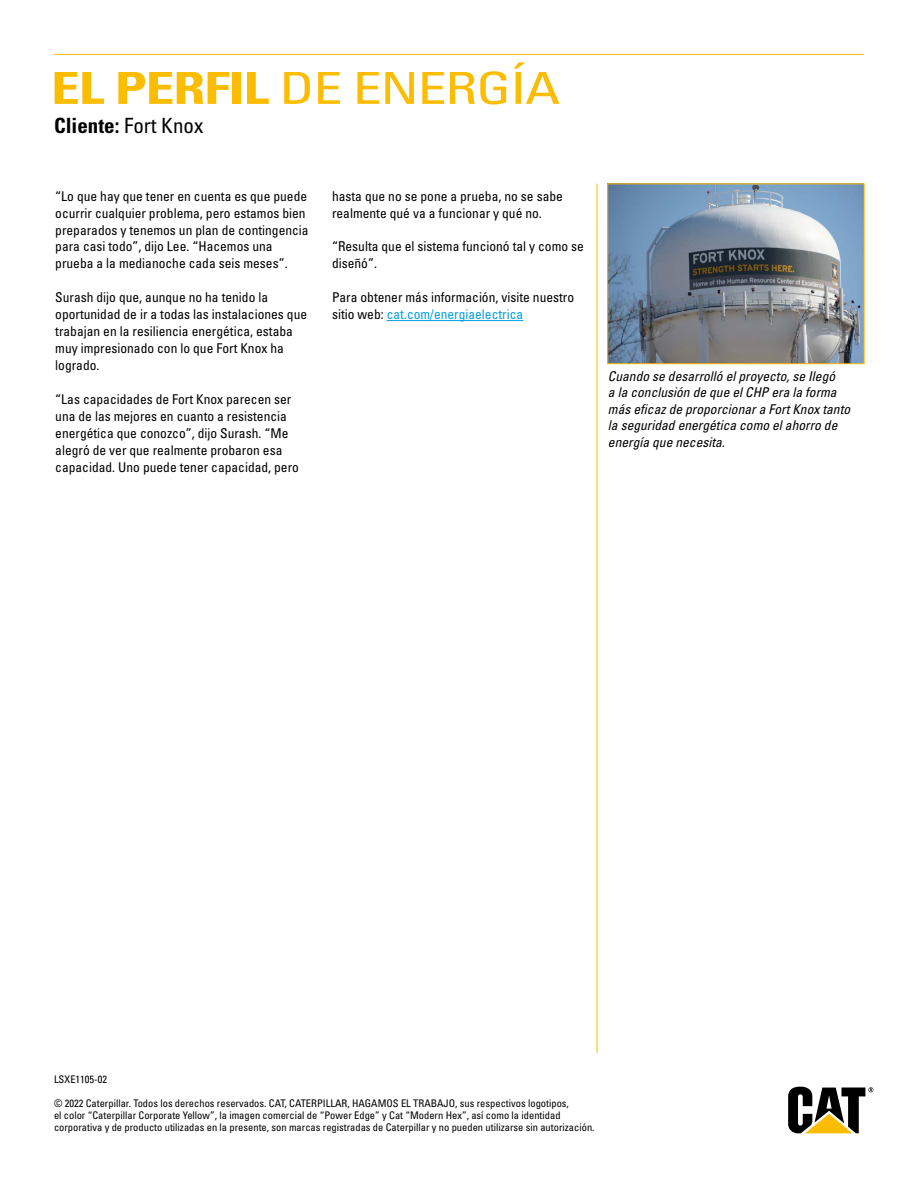
<style>
.page{position:relative;width:918px;height:1188px;background:#fff}
.page>*{position:absolute;margin:0;border:0;box-sizing:border-box;transform-origin:0 0}
.t1{font:condensed 44.1px "Univers LT Std";letter-spacing:-.02em;color:#fcbc00;scale:1.3 1}
.t2{font:700 condensed 21px "Univers LT Std";color:#000}
.t3{font:condensed 13.5px/17px "Univers LT Std";color:#000}
.t4{font:italic condensed 13.5px/16.5px "Univers";color:#000}
.t5{font:condensed 10.5px/12px "Univers LT Std";color:#000}
.s1{font-weight:700}
.s2{font-weight:400}
.s3{color:#009fe3}
</style>
<div class="page">
<hr style="left:387px;top:320px;width:136px;height:1px;background:#009fe3">
<hr style="left:54px;top:54px;width:810px;height:1px;background:#fcbc00">
<hr style="left:597px;top:184px;width:1px;height:869px;background:#fcbc00">
<svg style="left:788px;top:1087px;width:85px;height:46px"></svg>
<img style="left:610px;top:186px;width:252px;height:176px">
<h1 class="t1" style="left:51px;top:60px;width:393px"><span class="s1">EL PERFIL</span> DE ENERGÍA</h1>
<h2 class="t2" style="left:54px;top:112px;width:151px">Cliente: <span class="s2">Fort Knox</span></h2>
<p class="t3" style="left:55px;top:187px;width:255px">“Lo que hay que tener en cuenta es que puede ocurrir cualquier problema, pero estamos bien preparados y tenemos un plan de contingencia para casi todo”, dijo Lee. “Hacemos una prueba a la medianoche cada seis meses”.</p>
<p class="t3" style="left:55px;top:289px;width:253px">Surash dijo que, aunque no ha tenido la oportunidad de ir a todas las instalaciones que trabajan en la resiliencia energética, estaba muy impresionado con lo que Fort Knox ha logrado.</p>
<p class="t3" style="left:55px;top:391px;width:245px">“Las capacidades de Fort Knox parecen ser una de las mejores en cuanto a resistencia energética que conozco”, dijo Surash. “Me alegró de ver que realmente probaron esa capacidad. Uno puede tener capacidad, pero</p>
<p class="t3" style="left:332px;top:187px;width:232px">hasta que no se pone a prueba, no se sabe realmente qué va a funcionar y qué no.</p>
<p class="t3" style="left:332px;top:238px;width:253px">“Resulta que el sistema funcionó tal y como se diseñó”.</p>
<p class="t3" style="left:332px;top:289px;width:244px">Para obtener más información, visite nuestro sitio web: <span class="s3">cat.com/energiaelectrica</span></p>
<p class="t4" style="left:608px;top:368px;width:244px">Cuando se desarrolló el proyecto, se Ilegó<br>a la conclusión de que el CHP era la forma más eficaz de proporcionar a Fort Knox tanto la seguridad energética como el ahorro de energía que necesita.</p>
<p class="t5" style="left:54px;top:1073px;width:55px">LSXE1105-02</p>
<p class="t5" style="left:54px;top:1097px;width:542px">© 2022 Caterpillar. Todos los derechos reservados. CAT, CATERPILLAR, HAGAMOS EL TRABAJO, sus respectivos logotipos,<br>el color “Caterpillar Corporate Yellow”, la imagen comercial de “Power Edge” y Cat “Modern Hex”, así como la identidad corporativa y de producto utilizadas en la presente, son marcas registradas de Caterpillar y no pueden utilizarse sin autorización.</p>
</div>
